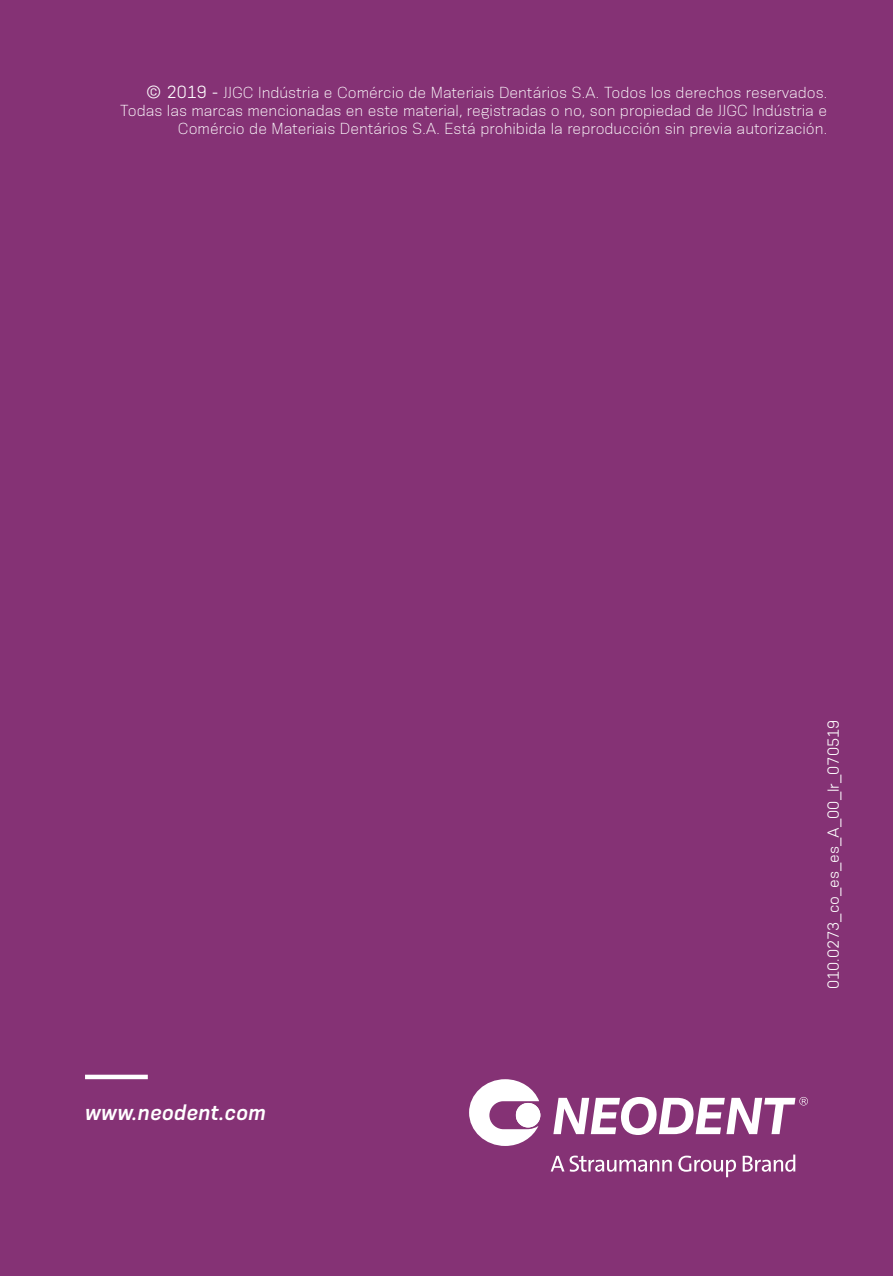
<style>
.page{position:relative;width:893px;height:1276px;background:#853275}
.page>*{position:absolute;margin:0;border:0;box-sizing:border-box;transform-origin:0 0}
.t1{font:italic 600 21px "Konsens";letter-spacing:.02em;color:#fff}
.t2{font:300 15px/18px "Konsens";color:#fff;text-align:right}
.t3{font:15px "Konsens";color:#fff}
.s1{font-weight:400;font-size:16.5px}
</style>
<div class="page">
<div style="left:85px;top:1074px;width:63px;height:5px;background:#fff"></div>
<svg style="left:551px;top:1155px;width:13px;height:16px"></svg>
<svg style="left:570px;top:1155px;width:102px;height:16px"></svg>
<svg style="left:678px;top:1155px;width:58px;height:22px"></svg>
<svg style="left:743px;top:1154px;width:52px;height:17px"></svg>
<svg style="left:469px;top:1079px;width:70px;height:67px"></svg>
<div style="left:516px;top:1103px;width:24px;height:24px;background:#fff;border-radius:12px"></div>
<svg style="left:799px;top:1097px;width:9px;height:8px"></svg>
<svg style="left:802px;top:1099px;width:4px;height:4px"></svg>
<svg style="left:553px;top:1097px;width:242px;height:38px"></svg>
<p class="t2" style="left:120px;top:83px;width:709px"><span class="s1">© 2019 -</span> JJGC Indústria e Comércio de Materiais Dentários S.A. Todos los derechos reservados.<br>Todas las marcas mencionadas en este material, registradas o no, son propiedad de JJGC Indústria e<br>Comércio de Materiais Dentários S.A. Está prohibida la reproducción sin previa autorización.</p>
<h1 class="t1" style="left:85px;top:1099px;width:182px">www.neodent.com</h1>
<p class="t3" style="left:824px;top:989px;width:271px;rotate:-90deg">010.0273_co_es_es_A_00_lr_070519</p>
</div>
